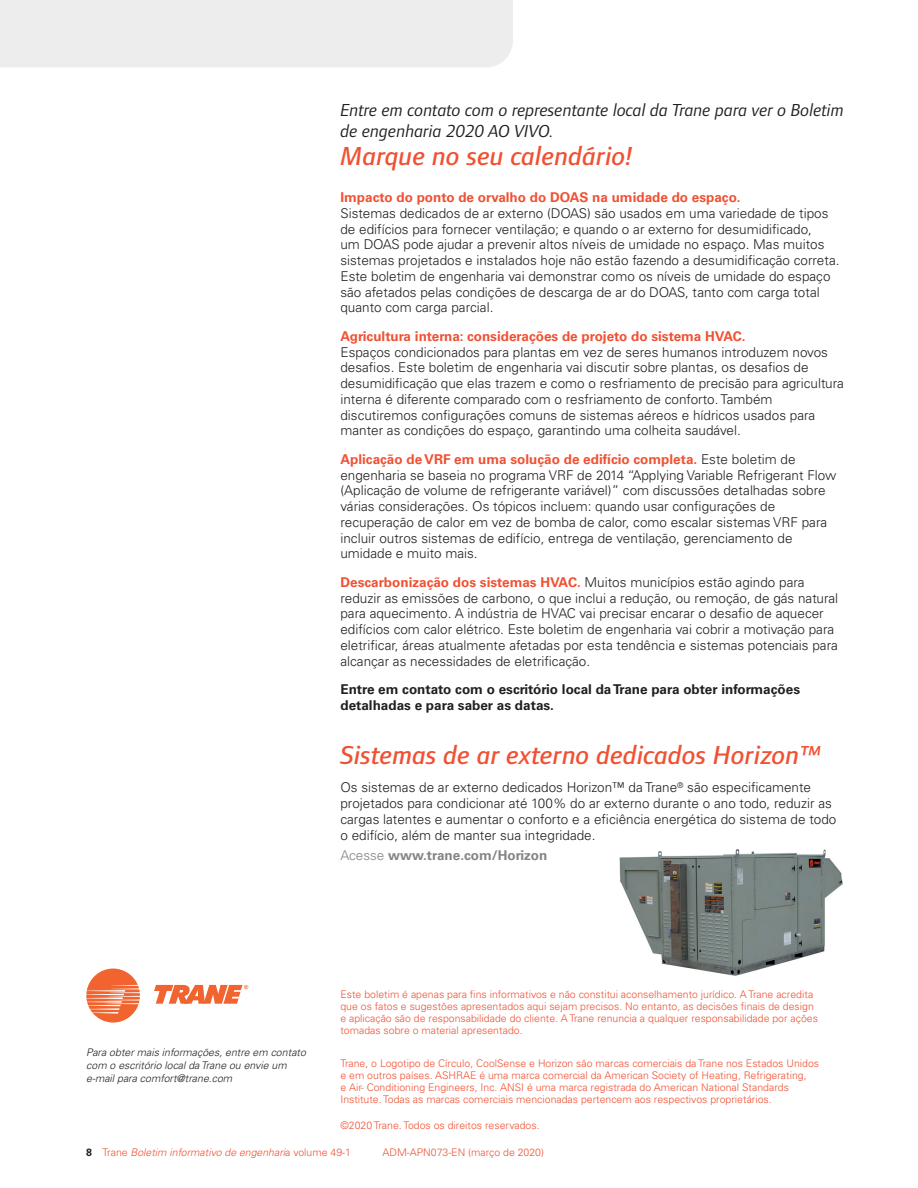
<style>
.page{position:relative;width:918px;height:1188px;background:#fff}
.page>*{position:absolute;margin:0;border:0;box-sizing:border-box;transform-origin:0 0}
.txt{font:italic 27px "Foundry Form Sans Med";color:#f05133}
.txt-2{font:italic 18px/21px "Foundry Form Sans";color:#231f20}
.txt-3{font:300 13.5px/15.8px "Univers LT Std";color:#231f20}
.txt-4{font:700 13.5px/15.8px "Univers LT Std";color:#231f20}
.txt-5{font:700 13.5px "Univers LT Std";color:#848484}
.txt-6{font:300 10.5px/12px "Univers LT Std";color:#f05133}
.txt-7{font:italic 300 10.5px/12.6px "Univers LT Std";color:#231f20}
.t1{font:italic 300 10.5px "Univers";color:#f05133}
.t2{font:300 10.5px "Univers";color:#f05133}
.s1{font-weight:700;color:#f05133}
.s2{font-weight:300}
.s3{font-weight:700;font-style:normal;color:#231f20}
.s4{font-style:normal}
</style>
<div class="page">
<img style="left:619px;top:850px;width:224px;height:125px">
<svg style="left:154px;top:985px;width:94px;height:19px"></svg>
<svg style="left:86px;top:969px;width:54px;height:54px"></svg>
<div style="left:0;top:0;width:513px;height:67px;background:#ededed"></div>
<p class="txt-2" style="left:340px;top:99px;width:505px">Entre em contato com o representante local da Trane para ver o Boletim de engenharia 2020 AO VIVO.</p>
<p class="txt" style="left:340px;top:141px;width:294px">Marque no seu calendário!</p>
<p class="txt-3" style="left:340px;top:189px;width:501px"><span class="s1">Impacto do ponto de orvalho do DOAS na umidade do espaço.<br></span>Sistemas dedicados de ar externo (DOAS) são usados em uma variedade de tipos de edifícios para fornecer ventilação; e quando o ar externo for desumidificado,<br>um DOAS pode ajudar a prevenir altos níveis de umidade no espaço. Mas muitos sistemas projetados e instalados hoje não estão fazendo a desumidificação correta.<br>Este boletim de engenharia vai demonstrar como os níveis de umidade do espaço são afetados pelas condições de descarga de ar do DOAS, tanto com carga total quanto com carga parcial.</p>
<p class="txt-3" style="left:340px;top:328px;width:505px"><span class="s1">Agricultura interna: considerações de projeto do sistema HVAC.<br></span>Espaços condicionados para plantas em vez de seres humanos introduzem novos desafios. Este boletim de engenharia vai discutir sobre plantas, os desafios de desumidificação que elas trazem e como o resfriamento de precisão para agricultura interna é diferente comparado com o resfriamento de conforto. Também discutiremos configurações comuns de sistemas aéreos e hídricos usados para manter as condições do espaço, garantindo uma colheita saudável.</p>
<p class="txt-3" style="left:340px;top:451px;width:497px"><span class="s1">Aplicação de VRF em uma solução de edifício completa.</span> Este boletim de engenharia se baseia no programa VRF de 2014 “Applying Variable Refrigerant Flow (Aplicação de volume de refrigerante variável)” com discussões detalhadas sobre várias considerações. Os tópicos incluem: quando usar configurações de recuperação de calor em vez de bomba de calor, como escalar sistemas VRF para incluir outros sistemas de edifício, entrega de ventilação, gerenciamento de umidade e muito mais.</p>
<p class="txt-3" style="left:340px;top:574px;width:499px"><span class="s1">Descarbonização dos sistemas HVAC.</span> Muitos municípios estão agindo para reduzir as emissões de carbono, o que inclui a redução, ou remoção, de gás natural para aquecimento. A indústria de HVAC vai precisar encarar o desafio de aquecer edifícios com calor elétrico. Este boletim de engenharia vai cobrir a motivação para eletrificar, áreas atualmente afetadas por esta tendência e sistemas potenciais para alcançar as necessidades de eletrificação.</p>
<p class="txt-4" style="left:340px;top:682px;width:461px">Entre em contato com o escritório local da Trane para obter informações detalhadas e para saber as datas.</p>
<p class="txt" style="left:340px;top:740px;width:482px">Sistemas de ar externo dedicados Horizon™</p>
<p class="txt-3" style="left:340px;top:780px;width:497px">Os sistemas de ar externo dedicados Horizon™ da Trane<sup>®</sup> são especificamente projetados para condicionar até 100% do ar externo durante o ano todo, reduzir as cargas latentes e aumentar o conforto e a eficiência energética do sistema de todo o edifício, além de manter sua integridade.</p>
<p class="txt-5" style="left:340px;top:847px;width:208px"><span class="s2">Acesse</span> www.trane.com/Horizon</p>
<p class="txt-7" style="left:86px;top:1047px;width:221px">Para obter mais informações, entre em contato com o escritório local da Trane ou envie um e-mail para comfort@trane.com</p>
<p class="txt-6" style="left:340px;top:988px;width:479px">Este boletim é apenas para fins informativos e não constitui aconselhamento jurídico. A Trane acredita que os fatos e sugestões apresentados aqui sejam precisos. No entanto, as decisões finais de design e aplicação são de responsabilidade do cliente. A Trane renuncia a qualquer responsabilidade por ações tomadas sobre o material apresentado.</p>
<p class="txt-6" style="left:340px;top:1058px;width:480px">Trane, o Logotipo de Círculo, CoolSense e Horizon são marcas comerciais da Trane nos Estados Unidos e em outros países. ASHRAE é uma marca comercial da American Society of Heating, Refrigerating,<br>e Air- Conditioning Engineers, Inc. ANSI é uma marca registrada do American National Standards Institute. Todas as marcas comerciais mencionadas pertencem aos respectivos proprietários.</p>
<p class="txt-6" style="left:340px;top:1119px;width:201px">©2020 Trane. Todos os direitos reservados.</p>
<p class="t1" style="left:86px;top:1146px;width:266px"><span class="s3">8</span> <span class="s4">Trane</span> Boletim informativo de engenhari<span class="s4">a volume 49-1</span></p>
<p class="t2" style="left:382px;top:1146px;width:163px">ADM-APN073-EN (março de 2020)</p>
</div>
